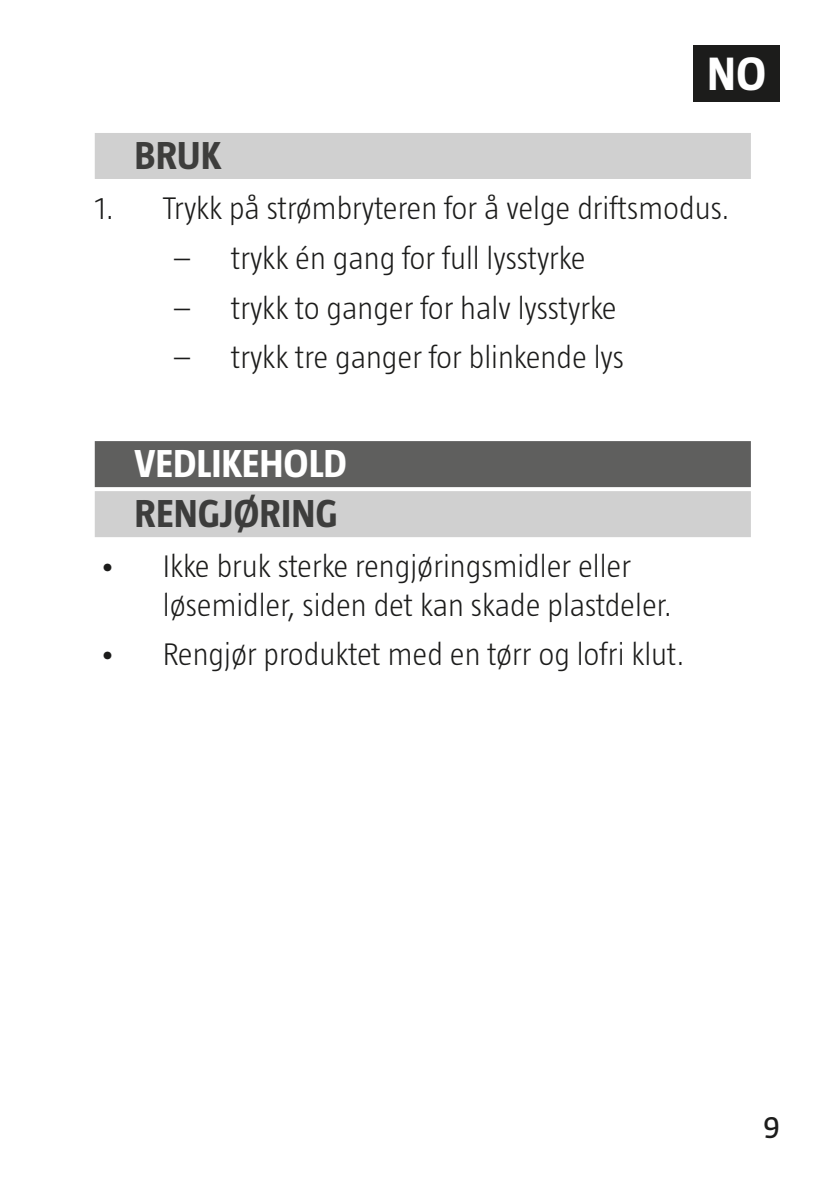
<style>
.page{position:relative;width:840px;height:1191px;background:#fff}
.page>*{position:absolute;margin:0;border:0;box-sizing:border-box;transform-origin:0 0}
.t1{font:700 48px "Taz";color:#fff}
.t2{font:700 40px "Taz";color:#3d3d3c}
.t3{font:700 40px "Taz";color:#fff}
.t4{font:300 32px/38.4px "Taz";color:#1c1c1b}
.t5{font:32px "Taz";color:#1c1c1b}
</style>
<div class="page">
<div style="left:693px;top:45px;width:86px;height:56px;background:#1c1c1b"></div>
<div style="left:95px;top:133px;width:655px;height:46px;background:#d0d0d0"></div>
<div style="left:95px;top:441px;width:655px;height:46px;background:#5f5f5e"></div>
<div style="left:95px;top:491px;width:655px;height:46px;background:#d0d0d0"></div>
<h1 class="t1" style="left:706px;top:47px;width:60px">NO</h1>
<p class="t2" style="left:134px;top:133px;width:88px">BRUK</p>
<p class="t4" style="left:95px;top:189px;width:636px">1. Trykk på strømbryteren for å velge driftsmodus.</p>
<p class="t4" style="left:174px;top:238px;width:412px">– trykk én gang for full lysstyrke</p>
<p class="t4" style="left:174px;top:288px;width:443px">– trykk to ganger for halv lysstyrke</p>
<p class="t4" style="left:174px;top:338px;width:451px">– trykk tre ganger for blinkende lys</p>
<p class="t3" style="left:134px;top:441px;width:214px">VEDLIKEHOLD</p>
<p class="t2" style="left:134px;top:491px;width:204px">RENGJØRING</p>
<p class="t4" style="left:163px;top:547px;width:510px;text-indent:-64px">• Ikke bruk sterke rengjøringsmidler eller løsemidler, siden det kan skade plastdeler.</p>
<p class="t4" style="left:99px;top:635px;width:587px">• Rengjør produktet med en tørr og lofri klut.</p>
<p class="t5" style="left:762px;top:1109px;width:18px">9</p>
</div>
